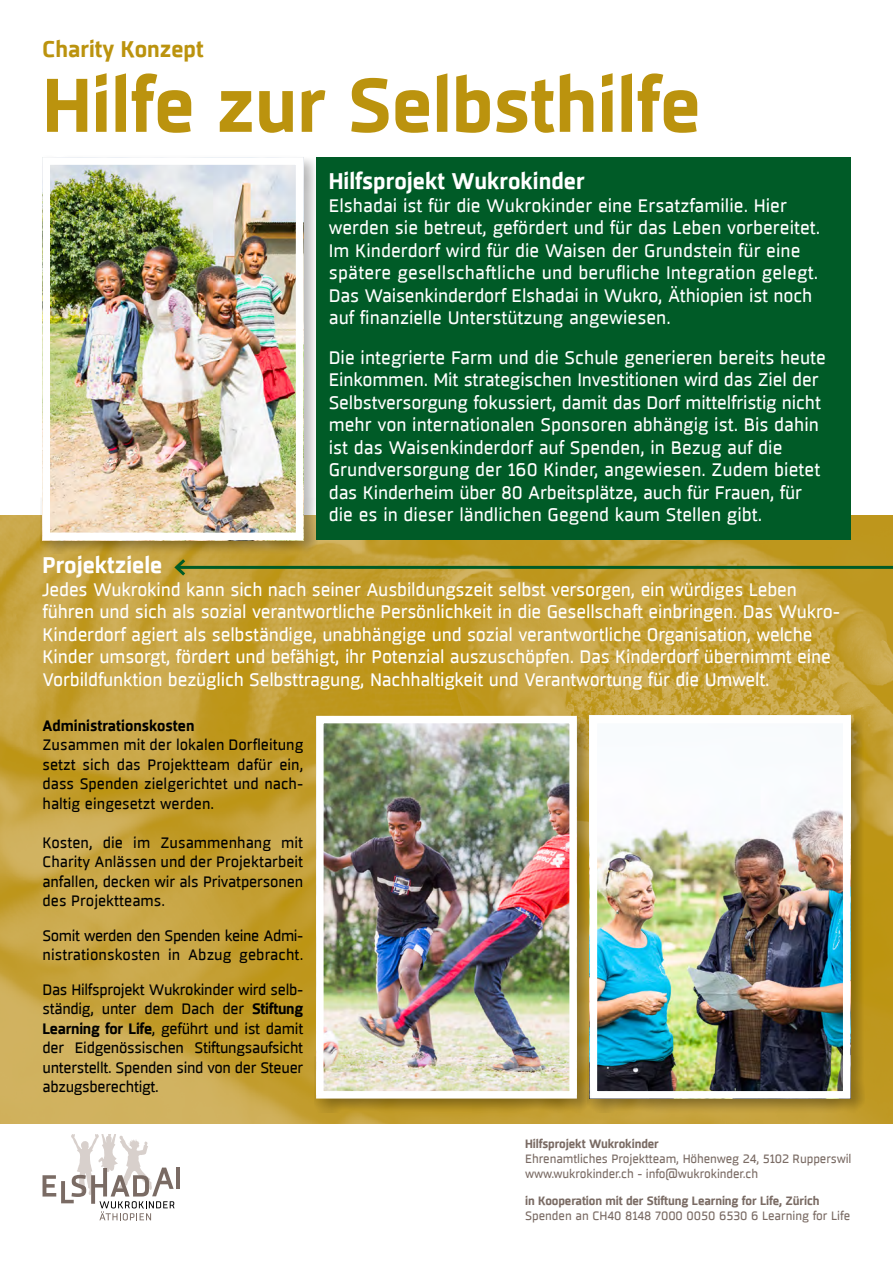
<style>
.page{position:relative;width:893px;height:1263px;background:#fff}
.page>*{position:absolute;margin:0;border:0;box-sizing:border-box;transform-origin:0 0}
.t1{font:700 75px "Sisco";color:#bb930e}
.t2{font:700 22.5px "Sisco";color:#fff}
.t3{font:700 22.5px "Sisco";color:#bb930e}
.t4{font:18px/22.5px "Sisco";letter-spacing:-.01em;color:#fff}
.t5{font:15px/19.5px "Sisco";letter-spacing:-.01em;color:#000;text-align:justify}
.t6{font:700 15px "Sisco";color:#000}
.t7{font:12px/15px "Sisco";letter-spacing:-.01em;color:#7a6b64}
.t8{font:700 12px "Sisco";letter-spacing:-.01em;color:#7a6b64}
.s1{font-weight:700}
</style>
<div class="page">
<img style="left:0;top:516px;width:893px;height:608px">
<div style="left:588px;top:714px;width:277px;height:398px;background:#000;opacity:.3"></div>
<img style="left:599px;top:725px;width:242px;height:364px">
<div style="left:590px;top:716px;width:260px;height:382px;border:8px solid #fff"></div>
<div style="left:314px;top:714px;width:277px;height:398px;background:#000;opacity:.3"></div>
<img style="left:325px;top:725px;width:243px;height:364px">
<div style="left:316px;top:716px;width:261px;height:382px;border:8px solid #fff"></div>
<div style="left:40px;top:155px;width:278px;height:399px;background:#000;opacity:.3"></div>
<img style="left:52px;top:166px;width:242px;height:365px">
<div style="left:43px;top:157px;width:260px;height:383px;border:8px solid #fff"></div>
<div style="left:316px;top:157px;width:534px;height:383px;background:#005b27"></div>
<hr style="left:176px;top:1168px;width:4px;height:21px;background:#7a6b64">
<svg style="left:43px;top:1135px;width:132px;height:85px"></svg>
<hr style="left:177px;top:566px;width:716px;height:3px;background:#005b27">
<svg style="left:172px;top:556px;width:16px;height:23px"></svg>
<p class="t3" style="left:43px;top:34px;width:163px">Charity Konzept</p>
<h1 class="t1" style="left:43px;top:56px;width:660px">Hilfe zur Selbsthilfe</h1>
<p class="t2" style="left:329px;top:167px;width:257px">Hilfsprojekt Wukrokinder</p>
<p class="t4" style="left:329px;top:195px;width:493px">Elshadai ist für die Wukrokinder eine Ersatzfamilie. Hier werden sie betreut, gefördert und für das Leben vorbereitet.<br>Im Kinderdorf wird für die Waisen der Grundstein für eine spätere gesellschaftliche und berufliche Integration gelegt.<br>Das Waisenkinderdorf Elshadai in Wukro, Äthiopien ist noch auf finanzielle Unterstützung angewiesen.</p>
<p class="t4" style="left:329px;top:346px;width:499px">Die integrierte Farm und die Schule generieren bereits heute Einkommen. Mit strategischen Investitionen wird das Ziel der Selbstversorgung fokussiert, damit das Dorf mittelfristig nicht mehr von internationalen Sponsoren abhängig ist. Bis dahin ist das Waisenkinderdorf auf Spenden, in Bezug auf die Grundversorgung der 160 Kinder, angewiesen. Zudem bietet das Kinderheim über 80 Arbeitsplätze, auch für Frauen, für die es in dieser ländlichen Gegend kaum Stellen gibt.</p>
<p class="t2" style="left:43px;top:550px;width:121px">Projektziele</p>
<p class="t4" style="left:43px;top:579px;width:799px">Jedes Wukrokind kann sich nach seiner Ausbildungszeit selbst versorgen, ein würdiges Leben führen und sich als sozial verantwortliche Persönlichkeit in die Gesellschaft einbringen. Das Wukro-Kinderdorf agiert als selbständige, unabhängige und sozial verantwortliche Organisation, welche Kinder umsorgt, fördert und befähigt, ihr Potenzial auszuschöpfen. Das Kinderdorf übernimmt eine Vorbildfunktion bezüglich Selbsttragung, Nachhaltigkeit und Verantwortung für die Umwelt.</p>
<p class="t6" style="left:43px;top:716px;width:154px">Administrationskosten</p>
<p class="t5" style="left:43px;top:736px;width:262px">Zusammen mit der lokalen Dorf-leitung setzt sich das Projektteam dafür ein, dass Spenden zielgerichtet und nach&shy;haltig eingesetzt werden.</p>
<p class="t5" style="left:43px;top:833px;width:262px">Kosten, die im Zusammenhang mit Charity Anlässen und der Projektarbeit anfallen, decken wir als Privatpersonen des Projektteams.</p>
<p class="t5" style="left:43px;top:926px;width:262px">Somit werden den Spenden keine Admi&shy;nistrationskosten in Abzug gebracht.</p>
<p class="t5" style="left:43px;top:980px;width:262px">Das Hilfsprojekt Wukrokinder wird selb&shy;ständig, unter dem Dach der <span class="s1">Stiftung Learning for Life</span>, geführt und ist damit der Eidgenössischen Stiftungsaufsicht unterstellt. Spenden sind von der Steuer abzugsberechtigt.</p>
<p class="t8" style="left:525px;top:1136px;width:135px">Hilfsprojekt Wukrokinder</p>
<p class="t7" style="left:525px;top:1152px;width:328px">Ehrenamtliches Projektteam, Höhenweg 24, 5102 Rupperswil www.wukrokinder.ch - info@wukrokinder.ch</p>
<p class="t8" style="left:525px;top:1193px;width:296px">in Kooperation mit der Stiftung Learning for Life, Zürich</p>
<p class="t7" style="left:525px;top:1209px;width:327px">Spenden an CH40 8148 7000 0050 6530 6 Learning for Life</p>
</div>
